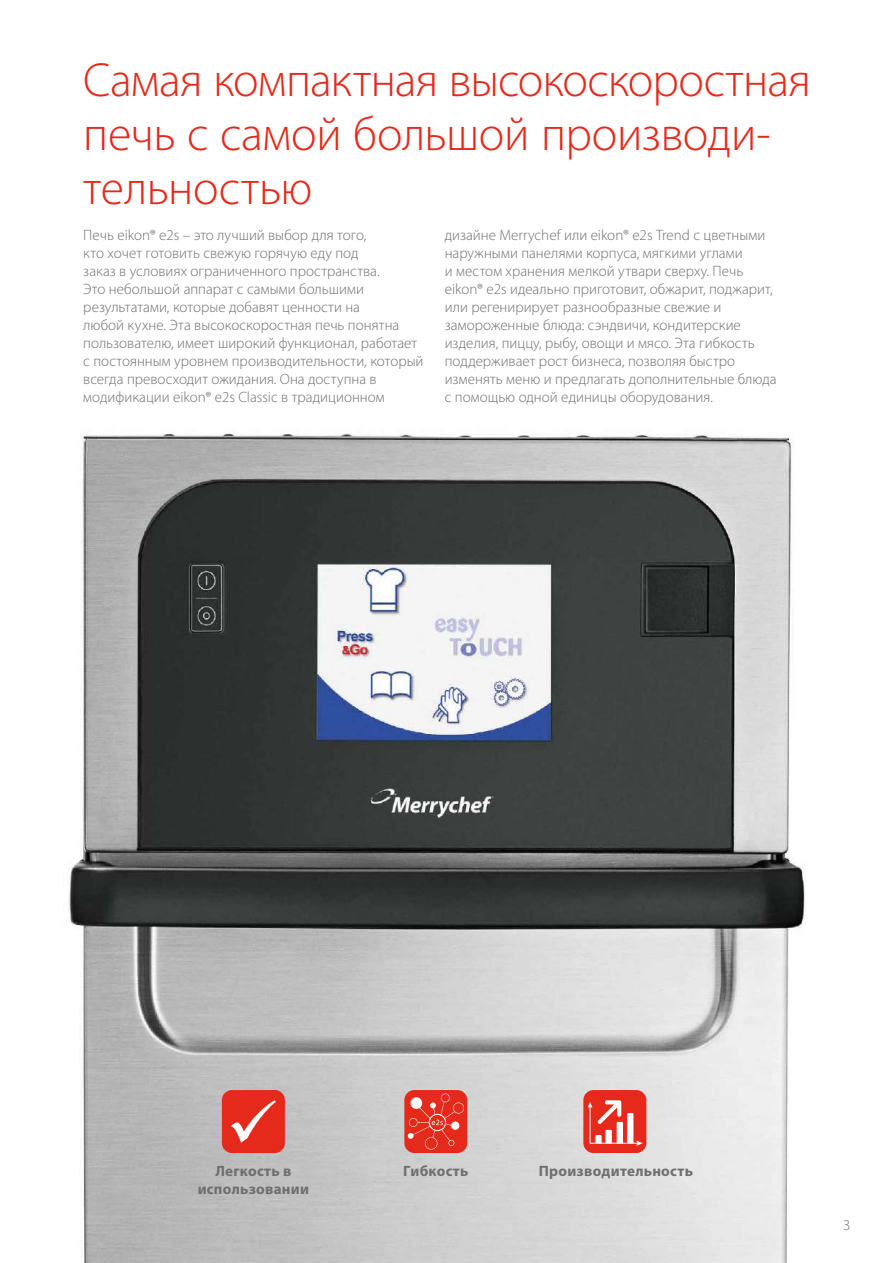
<style>
.page{position:relative;width:893px;height:1263px;background:#fff}
.page>*{position:absolute;margin:0;border:0;box-sizing:border-box;transform-origin:0 0}
.t1{font:300 48px/54px "Myriad Pro";letter-spacing:-.01em;color:#e52a1b}
.t2{font:300 15px/18px "Myriad Pro";color:#706f6f}
.t3{font:700 15px/18px "Myriad Pro";letter-spacing:.02em;color:#706f6f;text-align:center}
</style>
<div class="page">
<img style="left:68px;top:433px;width:737px;height:830px">
<div style="left:404px;top:1090px;width:63px;height:63px;background:#e52a1b;border-radius:10px"></div>
<svg style="left:408px;top:1093px;width:56px;height:56px"></svg>
<div style="left:222px;top:1090px;width:63px;height:63px;background:#e52a1b;border-radius:10px"></div>
<svg style="left:231px;top:1100px;width:45px;height:43px"></svg>
<div style="left:583px;top:1090px;width:63px;height:63px;background:#e52a1b;border-radius:10px"></div>
<svg style="left:588px;top:1100px;width:55px;height:46px"></svg>
<h1 class="t1" style="left:83px;top:52px;width:729px">Самая компактная высокоскоростная печь с самой большой производи&shy;тельностью</h1>
<p class="t2" style="left:83px;top:225px;width:342px">Печь eikon® e2s – это лучший выбор для того,<br>кто хочет готовить свежую горячую еду под<br>заказ в условиях ограниченного пространства.<br>Это небольшой аппарат с самыми большими результатами, которые добавят ценности на<br>любой кухне. Эта высокоскоростная печь понятна пользователю, имеет широкий функционал, работает с постоянным уровнем производительности, который всегда превосходит ожидания. Она доступна в модификации eikon® e2s Classic в традиционном</p>
<p class="t2" style="left:445px;top:225px;width:333px">дизайне Merrychef или eikon® e2s Trend с цветными наружными панелями корпуса, мягкими углами<br>и местом хранения мелкой утвари сверху. Печь eikon® e2s идеально приготовит, обжарит, поджарит, или регенирирует разнообразные свежие и замороженные блюда: сэндвичи, кондитерские изделия, пиццу, рыбу, овощи и мясо. Эта гибкость поддерживает рост бизнеса, позволяя быстро изменять меню и предлагать дополнительные блюда с помощью одной единицы оборудования.</p>
<p class="t3" style="left:198px;top:1161px;width:113px">Легкость в использовании</p>
<p class="t3" style="left:403px;top:1161px;width:67px">Гибкость</p>
<p class="t3" style="left:539px;top:1161px;width:156px">Производительность</p>
<p class="t2" style="left:843px;top:1215px;width:9px">3</p>
</div>
